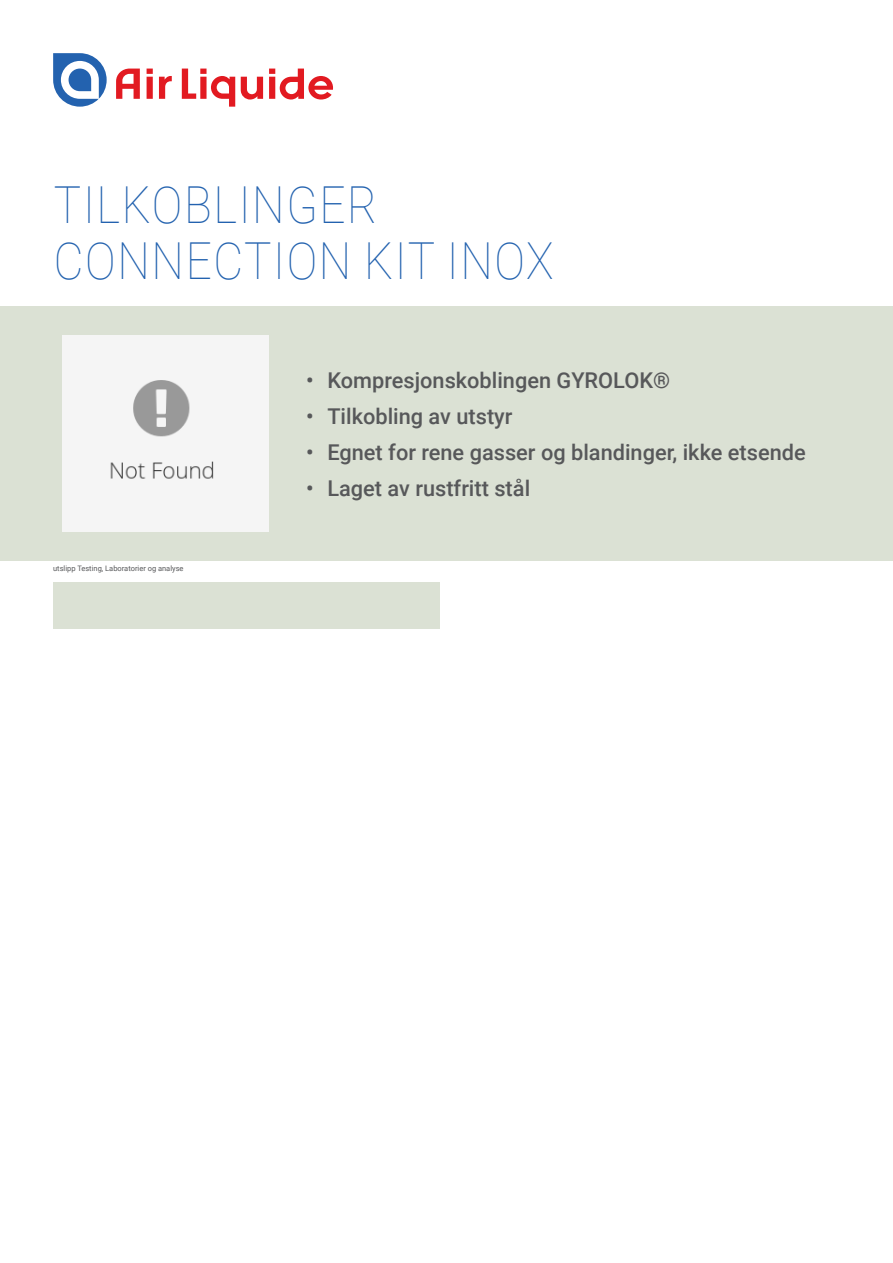
<style>
.page{position:relative;width:893px;height:1263px;background:#fff}
.page>*{position:absolute;margin:0;border:0;box-sizing:border-box;transform-origin:0 0}
.Titre_de_la_fiche{font:100 51px/55.5px "Roboto";letter-spacing:.035em;color:#2362af;scale:.9 1}
.t1{font:500 21.75px "Roboto";color:#57585a}
.Equipe_Segmentation{font:7.5px "Roboto";color:#57585a}
</style>
<div class="page">
<svg style="left:53px;top:53px;width:54px;height:54px"></svg>
<svg style="left:159px;top:76px;width:13px;height:23px"></svg>
<svg style="left:147px;top:69px;width:6px;height:30px"></svg>
<svg style="left:116px;top:69px;width:24px;height:30px"></svg>
<svg style="left:241px;top:77px;width:22px;height:23px"></svg>
<svg style="left:182px;top:69px;width:53px;height:38px"></svg>
<svg style="left:269px;top:69px;width:64px;height:31px"></svg>
<div style="left:0;top:306px;width:893px;height:255px;background:#dbe1d4"></div>
<div style="left:53px;top:577px;width:387px;height:52px;background:#dbe1d4"></div>
<div style="left:0;top:561px;width:893px;height:20px;background:#fff"></div>
<img style="left:63px;top:336px;width:206px;height:195px">
<p class="Titre_de_la_fiche" style="left:54px;top:175px;width:557px">TILKOBLINGER<br>CONNECTION KIT INOX</p>
<p class="Equipe_Segmentation" style="left:53px;top:563px;width:132px">utslipp Testing, Laboratorier og analyse</p>
<p class="t1" style="left:306px;top:365px;width:365px">• Kompresjonskoblingen GYROLOK®</p>
<p class="t1" style="left:306px;top:401px;width:208px">• Tilkobling av utstyr</p>
<p class="t1" style="left:306px;top:437px;width:501px">• Egnet for rene gasser og blandinger, ikke etsende</p>
<p class="t1" style="left:306px;top:473px;width:226px">• Laget av rustfritt stål</p>
</div>
